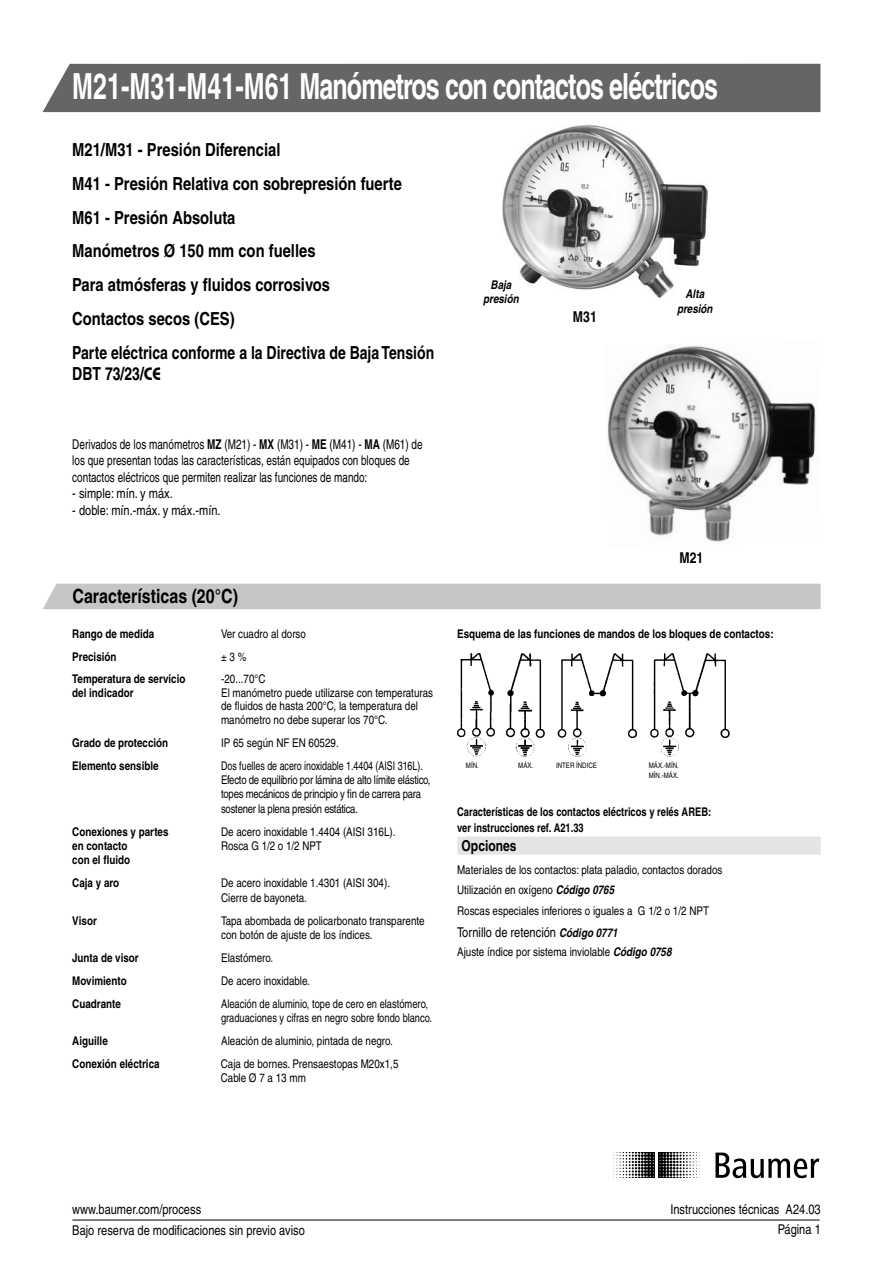
<style>
.page{position:relative;width:893px;height:1263px;background:#fff}
.page>*{position:absolute;margin:0;border:0;box-sizing:border-box;transform-origin:0 0}
.t1{font:700 condensed 36px "Helvetica";letter-spacing:-.03em;color:#fff;scale:.85 1}
.t2{font:700 condensed 19.5px "Helvetica";color:#000}
.t3{font:700 condensed 18px/33.8px "Helvetica";color:#000}
.t4{font:700 condensed 18px "Helvetica";color:#000;scale:.95 1}
.t5{font:700 condensed 15px "Helvetica";color:#000}
.t6{font:condensed 13.5px/16.5px "Helvetica";color:#000;scale:.9 1}
.t7{font:condensed 13.5px/20.1px "Helvetica";color:#000;text-align:right}
.t8{font:condensed 12px/14.4px "Helvetica";color:#000}
.t9{font:700 condensed 12px/23px "Helvetica";color:#000}
.t10{font:condensed 12px/14.4px "Helvetica";letter-spacing:-.02em;color:#000;scale:.9 1}
.t11{font:condensed 12px/14.4px "Helvetica";color:#000;scale:.95 1}
.t12{font:700 condensed 12px/16.5px "Helvetica";color:#000;scale:.95 1}
.t13{font:italic 700 condensed 12px/14.4px "Helvetica";color:#000;text-align:center}
.t14{font:condensed 7.5px/9.8px "Helvetica";color:#000}
.s1{font-family:"Bauhaus";font-weight:600;font-stretch:normal}
.s2{font-weight:700}
.s3{font-weight:700;font-style:italic}
.s4{font-weight:700;font-style:italic;font-size:12px}
</style>
<div class="page">
<hr style="left:72px;top:1220px;width:748px;height:1px;background:#000">
<div style="left:43px;top:584px;width:778px;height:25px;background:#c5c6c8"></div>
<div style="left:43px;top:64px;width:777px;height:48px;background:#646567"></div>
<img style="left:457px;top:653px;width:272px;height:103px">
<div style="left:457px;top:836px;width:364px;height:18px;background:#e3e4e5"></div>
<svg style="left:616px;top:1152px;width:84px;height:26px"></svg>
<svg style="left:715px;top:1152px;width:104px;height:26px"></svg>
<img style="left:502px;top:125px;width:205px;height:173px">
<img style="left:607px;top:346px;width:209px;height:196px">
<h1 class="t1" style="left:72px;top:64px;width:761px">M21-M31-M41-M61 Manómetros con contactos eléctricos</h1>
<p class="t3" style="left:72px;top:133px;width:363px">M21/M31 - Presión Diferencial<br>M41 - Presión Relativa con sobrepresión fuerte M61 - Presión Absoluta<br>Manómetros Ø 150 mm con fuelles<br>Para atmósferas y fluidos corrosivos<br>Contactos secos (CES)<br>Parte eléctrica conforme a la Directiva de Baja Tensión</p>
<h3 class="t4" style="left:72px;top:362px;width:95px">DBT 73/23/<span class="s1">CE</span></h3>
<p class="t6" style="left:72px;top:436px;width:391px">Derivados de los manómetros <span class="s2">MZ</span> (M21) - <span class="s2">MX</span> (M31) - <span class="s2">ME</span> (M41) - <span class="s2">MA</span> (M61) de los que presentan todas las características, están equipados con bloques de contactos eléctricos que permiten realizar las funciones de mando:</p>
<p class="t7" style="left:72px;top:483px;width:102px">- simple: mín. y máx.</p>
<p class="t7" style="left:72px;top:500px;width:150px">- doble: mín.-máx. y máx.-mín.</p>
<h2 class="t2" style="left:73px;top:585px;width:167px">Características (20°C)</h2>
<p class="t9" style="left:72px;top:622px;width:84px">Rango de medida</p>
<p class="t8" style="left:221px;top:627px;width:86px">Ver cuadro al dorso</p>
<p class="t9" style="left:72px;top:645px;width:46px">Precisión</p>
<p class="t8" style="left:221px;top:650px;width:27px">± 3 %</p>
<p class="t9" style="left:72px;top:667px;width:115px">Temperatura de servicio</p>
<p class="t8" style="left:221px;top:672px;width:46px">-20...70°C</p>
<p class="t9" style="left:72px;top:681px;width:63px">del indicador</p>
<p class="t8" style="left:221px;top:686px;width:213px;line-height:13.5px">El manómetro puede utilizarse con temperaturas de fluidos de hasta 200°C, la temperatura del manómetro no debe superar los 70°C.</p>
<p class="t9" style="left:72px;top:731px;width:97px">Grado de protección</p>
<p class="t8" style="left:221px;top:735px;width:119px">IP 65 según NF EN 60529.</p>
<p class="t9" style="left:72px;top:754px;width:88px">Elemento sensible</p>
<p class="t10" style="left:221px;top:758px;width:234px">Dos fuelles de acero inoxidable 1.4404 (AISI 316L).<br>Efecto de equilibrio por lámina de alto límite elástico, topes mecánicos de principio y fin de carrera para sostener la plena presión estática.</p>
<p class="t9" style="left:72px;top:820px;width:98px">Conexiones y partes</p>
<p class="t8" style="left:221px;top:824px;width:176px">De acero inoxidable 1.4404 (AISI 316L).</p>
<p class="t9" style="left:72px;top:834px;width:57px">en contacto</p>
<p class="t8" style="left:221px;top:839px;width:102px">Rosca G 1/2 o 1/2 NPT</p>
<p class="t9" style="left:72px;top:848px;width:59px">con el fluido<br>Caja y aro</p>
<p class="t8" style="left:221px;top:876px;width:170px">De acero inoxidable 1.4301 (AISI 304).<br>Cierre de bayoneta.</p>
<p class="t9" style="left:72px;top:909px;width:26px">Visor</p>
<p class="t8" style="left:221px;top:913px;width:205px">Tapa abombada de policarbonato transparente con botón de ajuste de los índices.</p>
<p class="t9" style="left:72px;top:946px;width:68px">Junta de visor</p>
<p class="t8" style="left:221px;top:950px;width:54px">Elastómero.</p>
<p class="t9" style="left:72px;top:969px;width:56px">Movimiento</p>
<p class="t8" style="left:221px;top:973px;width:90px">De acero inoxidable.</p>
<p class="t9" style="left:72px;top:992px;width:50px">Cuadrante</p>
<p class="t11" style="left:221px;top:996px;width:224px">Aleación de aluminio, tope de cero en elastómero, graduaciones y cifras en negro sobre fondo blanco.</p>
<p class="t9" style="left:72px;top:1029px;width:37px">Aiguille</p>
<p class="t8" style="left:221px;top:1034px;width:173px">Aleación de aluminio, pintada de negro.</p>
<p class="t9" style="left:72px;top:1052px;width:89px">Conexión eléctrica</p>
<p class="t8" style="left:221px;top:1056px;width:179px">Caja de bornes. Prensaestopas M20x1,5<br>Cable Ø 7 a 13 mm</p>
<p class="t13" style="left:483px;top:277px;width:37px">Baja presión</p>
<p class="t5" style="left:573px;top:308px;width:25px">M31</p>
<p class="t13" style="left:677px;top:286px;width:37px">Alta presión</p>
<p class="t5" style="left:680px;top:548px;width:25px">M21</p>
<p class="t9" style="left:457px;top:623px;width:318px">Esquema de las funciones de mandos de los bloques de contactos:</p>
<p class="t14" style="left:466px;top:760px;width:14px">MÍN.</p>
<p class="t14" style="left:518px;top:760px;width:17px">MÁX.</p>
<p class="t14" style="left:556px;top:760px;width:43px">INTER ÍNDICE</p>
<p class="t14" style="left:649px;top:760px;width:32px">MÁX.-MÍN.<br>MÍN.-MÁX.</p>
<p class="t12" style="left:457px;top:803px;width:269px">Características de los contactos eléctricos y relés AREB: ver instrucciones ref. A21.33</p>
<p class="t5" style="left:462px;top:836px;width:56px">Opciones</p>
<p class="t8" style="left:457px;top:860px;width:267px;line-height:19.2px">Materiales de los contactos: plata paladio, contactos dorados<br>Utilización en oxígeno <span class="s3">Código 0765</span></p>
<p class="t8" style="left:457px;top:904px;width:253px">Roscas especiales inferiores o iguales a G 1/2 o 1/2 NPT</p>
<p class="t7" style="left:457px;top:922px;width:162px">Tornillo de retención <span class="s4">Código 0771</span></p>
<p class="t8" style="left:457px;top:944px;width:216px">Ajuste índice por sistema inviolable <span class="s3">Código 0758</span></p>
<p class="t7" style="left:72px;top:1199px;width:130px">www.baumer.com/process</p>
<p class="t7" style="left:72px;top:1220px;width:234px">Bajo reserva de modificaciones sin previo aviso</p>
<p class="t7" style="left:670px;top:1199px;width:152px">Instrucciones técnicas A24.03<br>Página 1</p>
</div>
